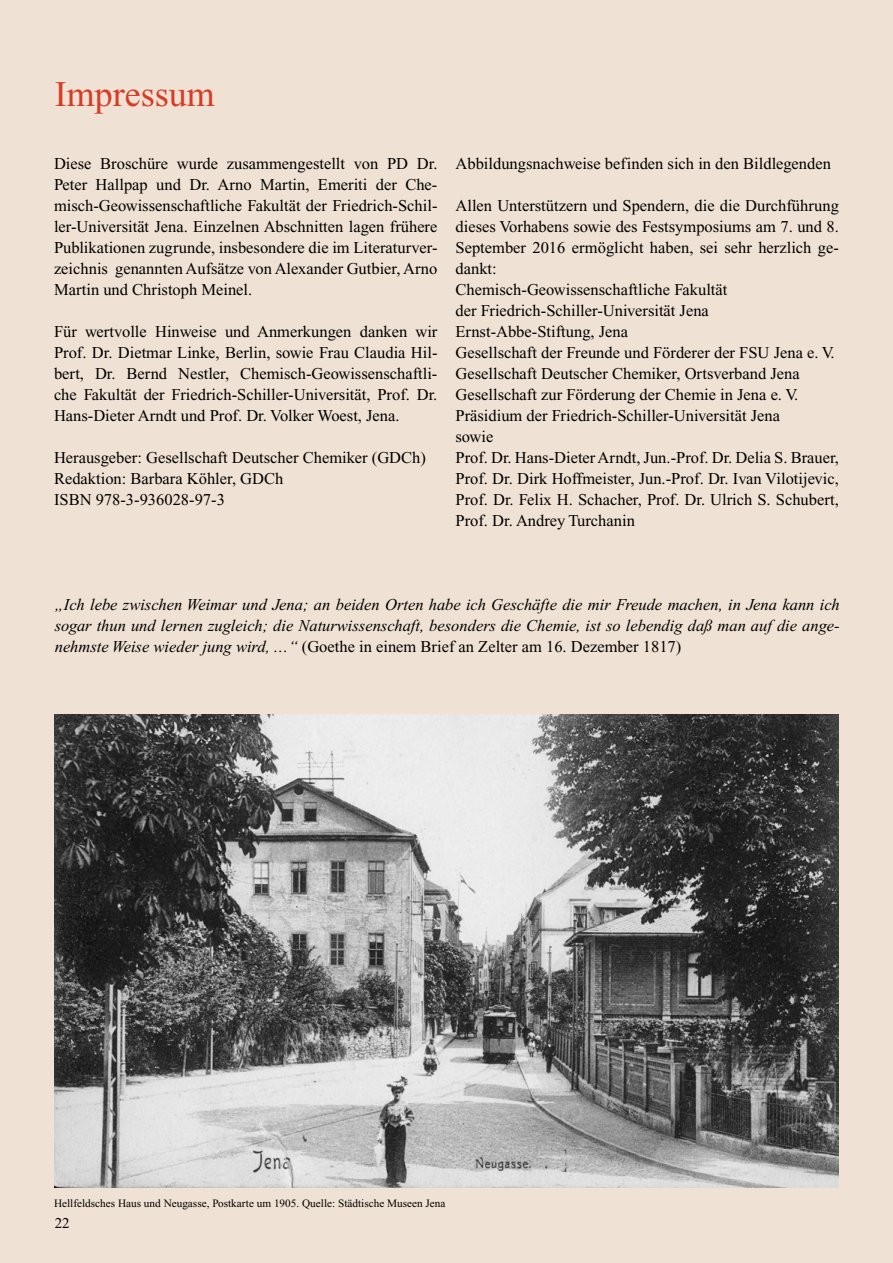
<style>
.page{position:relative;width:893px;height:1263px;background:#efe1d3}
.page>*{position:absolute;margin:0;border:0;box-sizing:border-box;transform-origin:0 0}
.t1{font:36px "Times New Roman";color:#d93b25}
.t2{font:16.5px/21px "Times New Roman";color:#000;text-align:justify}
.t3{font:italic 16.5px/21px "Times New Roman";color:#000;text-align:justify}
.t4{font:15px "Times New Roman";color:#000}
.t5{font:11.25px "Times New Roman";color:#000}
.s1{font-style:normal}
</style>
<div class="page">
<img style="left:54px;top:715px;width:785px;height:472px">
<h1 class="t1" style="left:55px;top:75px;width:161px">Impressum</h1>
<p class="t2" style="left:54px;top:153px;width:385px">Diese Broschüre wurde zusammengestellt von PD Dr.<br>Peter Hallpap und Dr. Arno Martin, Emeriti der Che&shy;misch-Geowissenschaftliche Fakultät der Friedrich-Schil&shy;ler-Universität Jena. Einzelnen Abschnitten lagen frühere Publikationen zugrunde, insbesondere die im Literaturver&shy;zeichnis genannten Aufsätze von Alexander Gutbier, Arno Martin und Christoph Meinel.</p>
<p class="t2" style="left:54px;top:321px;width:385px">Für wertvolle Hinweise und Anmerkungen danken wir Prof. Dr. Dietmar Linke, Berlin, sowie Frau Claudia Hil&shy;bert, Dr. Bernd Nestler, Chemisch-Geowissenschaftli&shy;che Fakultät der Friedrich-Schiller-Universität, Prof. Dr.<br>Hans-Dieter Arndt und Prof. Dr. Volker Woest, Jena.</p>
<p class="t2" style="left:54px;top:447px;width:373px;text-align:left">Herausgeber: Gesellschaft Deutscher Chemiker (GDCh)<br>Redaktion: Barbara Köhler, GDCh<br>ISBN 978-3-936028-97-3</p>
<p class="t2" style="left:455px;top:153px;width:377px">Abbildungsnachweise befinden sich in den Bildlegenden</p>
<p class="t2" style="left:455px;top:195px;width:385px;text-align:left">Allen Unterstützern und Spendern, die die Durchführung dieses Vorhabens sowie des Festsymposiums am 7. und 8.<br>September 2016 ermöglicht haben, sei sehr herzlich ge&shy;dankt:<br>Chemisch-Geowissenschaftliche Fakultät<br>der Friedrich-Schiller-Universität Jena Ernst-Abbe-Stiftung, Jena<br>Gesellschaft der Freunde und Förderer der FSU Jena e. V.<br>Gesellschaft Deutscher Chemiker, Ortsverband Jena Gesellschaft zur Förderung der Chemie in Jena e. V.<br>Präsidium der Friedrich-Schiller-Universität Jena<br>sowie<br>Prof. Dr. Hans-Dieter Arndt, Jun.-Prof. Dr. Delia S. Brauer, Prof. Dr. Dirk Hoffmeister, Jun.-Prof. Dr. Ivan Vilotijevic, Prof. Dr. Felix H. Schacher, Prof. Dr. Ulrich S. Schubert, Prof. Dr. Andrey Turchanin</p>
<p class="t3" style="left:55px;top:594px;width:787px">„Ich lebe zwischen Weimar und Jena; an beiden Orten habe ich Geschäfte die mir Freude machen, in Jena kann ich sogar thun und lernen zugleich; die Naturwissenschaft, besonders die Chemie, ist so lebendig daß man auf die ange&shy;nehmste Weise wieder jung wird, …“ <span class="s1">(Goethe in einem Brief an Zelter am 16. Dezember 1817)</span></p>
<p class="t5" style="left:54px;top:1197px;width:393px">Hellfeldsches Haus und Neugasse, Postkarte um 1905. Quelle: Städtische Museen Jena</p>
<p class="t4" style="left:55px;top:1215px;width:16px">22</p>
</div>
